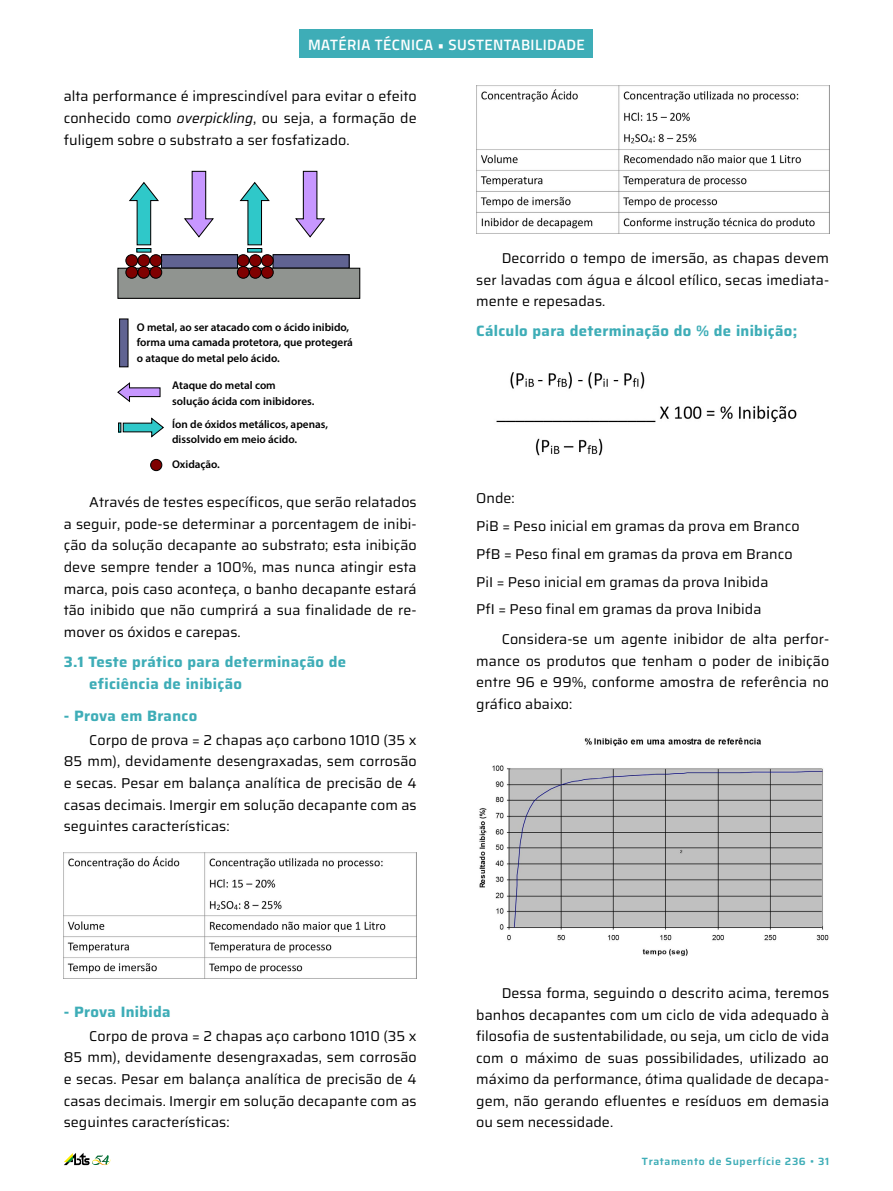
<style>
.page{position:relative;width:893px;height:1191px;background:#fff}
.page>*{position:absolute;margin:0;border:0;box-sizing:border-box;transform-origin:0 0}
.t1{font:700 15px/21.6px "Saira";letter-spacing:.02em;color:#3eadb7}
.t2{font:600 15px "Titillium";letter-spacing:.03em;color:#fff}
.t3{font:14.25px/21.6px "Saira";letter-spacing:.005em;color:#000;text-align:justify}
.t4{font:600 11.25px/15.3px "Myriad Pro";color:#000}
.t5{font:600 10.5px "Saira";letter-spacing:.06em;color:#3eadb7}
.s1{font-style:italic}
</style>
<div class="page">
<div style="left:299px;top:30px;width:294px;height:28px;background:#3eadb7"></div>
<svg style="left:118px;top:417px;width:46px;height:21px"></svg>
<svg style="left:117px;top:382px;width:44px;height:21px"></svg>
<svg style="left:295px;top:170px;width:30px;height:68px"></svg>
<svg style="left:239px;top:182px;width:31px;height:64px"></svg>
<hr style="left:248px;top:248px;width:14px;height:4px;background:#2fc8c9">
<div style="left:247px;top:248px;width:15px;height:5px;border:1px solid #000"></div>
<svg style="left:129px;top:182px;width:30px;height:64px"></svg>
<hr style="left:137px;top:248px;width:14px;height:4px;background:#2fc8c9">
<div style="left:136px;top:248px;width:15px;height:5px;border:1px solid #000"></div>
<svg style="left:184px;top:170px;width:30px;height:68px"></svg>
<div style="left:161px;top:255px;width:77px;height:13px;background:#606392"></div>
<div style="left:161px;top:254px;width:77px;height:15px;border:1px solid #000"></div>
<div style="left:273px;top:255px;width:76px;height:13px;background:#606392"></div>
<div style="left:272px;top:254px;width:78px;height:15px;border:1px solid #000"></div>
<div style="left:118px;top:268px;width:242px;height:30px;background:#909490"></div>
<div style="left:117px;top:268px;width:243px;height:31px;border:1px solid #000"></div>
<div style="left:126px;top:255px;width:12px;height:11px;background:#7f0000;border-radius:50%"></div>
<div style="left:125px;top:254px;width:13px;height:13px;border:1px solid #000;border-radius:50%"></div>
<div style="left:138px;top:255px;width:12px;height:11px;background:#7f0000;border-radius:50%"></div>
<div style="left:137px;top:254px;width:13px;height:13px;border:1px solid #000;border-radius:50%"></div>
<div style="left:150px;top:255px;width:12px;height:11px;background:#7f0000;border-radius:50%"></div>
<div style="left:149px;top:254px;width:13px;height:13px;border:1px solid #000;border-radius:50%"></div>
<div style="left:126px;top:266px;width:12px;height:12px;background:#7f0000;border-radius:50%"></div>
<div style="left:125px;top:266px;width:13px;height:13px;border:1px solid #000;border-radius:50%"></div>
<div style="left:138px;top:266px;width:12px;height:12px;background:#7f0000;border-radius:50%"></div>
<div style="left:137px;top:266px;width:13px;height:13px;border:1px solid #000;border-radius:50%"></div>
<div style="left:150px;top:266px;width:12px;height:12px;background:#7f0000;border-radius:50%"></div>
<div style="left:149px;top:266px;width:13px;height:13px;border:1px solid #000;border-radius:50%"></div>
<div style="left:237px;top:255px;width:12px;height:11px;background:#7f0000;border-radius:50%"></div>
<div style="left:237px;top:254px;width:13px;height:13px;border:1px solid #000;border-radius:50%"></div>
<div style="left:249px;top:255px;width:12px;height:11px;background:#7f0000;border-radius:50%"></div>
<div style="left:249px;top:254px;width:13px;height:13px;border:1px solid #000;border-radius:50%"></div>
<div style="left:261px;top:255px;width:12px;height:11px;background:#7f0000;border-radius:50%"></div>
<div style="left:261px;top:254px;width:13px;height:13px;border:1px solid #000;border-radius:50%"></div>
<div style="left:237px;top:266px;width:12px;height:12px;background:#7f0000;border-radius:50%"></div>
<div style="left:237px;top:266px;width:13px;height:13px;border:1px solid #000;border-radius:50%"></div>
<div style="left:249px;top:266px;width:12px;height:12px;background:#7f0000;border-radius:50%"></div>
<div style="left:249px;top:266px;width:13px;height:13px;border:1px solid #000;border-radius:50%"></div>
<div style="left:261px;top:266px;width:12px;height:12px;background:#7f0000;border-radius:50%"></div>
<div style="left:261px;top:266px;width:13px;height:13px;border:1px solid #000;border-radius:50%"></div>
<div style="left:120px;top:319px;width:8px;height:48px;background:#606392"></div>
<div style="left:119px;top:318px;width:10px;height:49px;border:1px solid #000"></div>
<div style="left:151px;top:459px;width:11px;height:11px;background:#7f0000;border-radius:50%"></div>
<div style="left:150px;top:459px;width:12px;height:12px;border:1px solid #000;border-radius:50%"></div>
<img style="left:64px;top:852px;width:353px;height:126px">
<img style="left:476px;top:85px;width:353px;height:148px">
<img style="left:496px;top:372px;width:301px;height:84px">
<img style="left:479px;top:737px;width:350px;height:219px">
<svg style="left:64px;top:1152px;width:46px;height:13px"></svg>
<p class="t2" style="left:308px;top:33px;width:278px">MATÉRIA TÉCNICA • SUSTENTABILIDADE</p>
<p class="t3" style="left:64px;top:85px;width:354px">alta performance é imprescindível para evitar o efeito conhecido como <span class="s1">overpickling</span>, ou seja, a formação de fuligem sobre o substrato a ser fosfatizado.</p>
<p class="t4" style="left:137px;top:319px;width:218px">O metal, ao ser atacado com o ácido inibido, forma uma camada protetora, que protegerá o ataque do metal pelo ácido.</p>
<p class="t4" style="left:172px;top:377px;width:144px">Ataque do metal com solução ácida com inibidores.</p>
<p class="t4" style="left:172px;top:416px;width:157px">Íon de óxidos metálicos, apenas, dissolvido em meio ácido.</p>
<p class="t4" style="left:172px;top:456px;width:49px">Oxidação.</p>
<p class="t3" style="left:64px;top:490px;width:354px;text-indent:26px">Através de testes específicos, que serão relatados a seguir, pode-se determinar a porcentagem de inibi&shy;ção da solução decapante ao substrato; esta inibição deve sempre tender a 100%, mas nunca atingir esta marca, pois caso aconteça, o banho decapante estará tão inibido que não cumprirá a sua finalidade de re&shy;mover os óxidos e carepas.</p>
<p class="t1" style="left:89px;top:650px;width:258px;text-indent:-26px">3.1 Teste prático para determinação de eficiência de inibição</p>
<p class="t1" style="left:64px;top:704px;width:135px">- Prova em Branco</p>
<p class="t3" style="left:64px;top:728px;width:354px;text-indent:26px">Corpo de prova = 2 chapas aço carbono 1010 (35 x 85 mm), devidamente desengraxadas, sem corrosão e secas. Pesar em balança analítica de precisão de 4 casas decimais. Imergir em solução decapante com as seguintes características:</p>
<p class="t3" style="left:476px;top:247px;width:354px;text-indent:26px">Decorrido o tempo de imersão, as chapas devem ser lavadas com água e álcool etílico, secas imediata&shy;mente e repesadas.</p>
<p class="t1" style="left:476px;top:320px;width:322px">Cálculo para determinação do % de inibição;</p>
<p class="t3" style="left:476px;top:483px;width:325px;line-height:27.9px;text-align:left">Onde:<br>PiB = Peso inicial em gramas da prova em Branco PfB = Peso final em gramas da prova em Branco PiI = Peso inicial em gramas da prova Inibida<br>PfI = Peso final em gramas da prova Inibida</p>
<p class="t3" style="left:476px;top:628px;width:354px;text-indent:26px">Considera-se um agente inibidor de alta perfor&shy;mance os produtos que tenham o poder de inibição entre 96 e 99%, conforme amostra de referência no gráfico abaixo:</p>
<p class="t1" style="left:64px;top:1000px;width:108px">- Prova Inibida</p>
<p class="t3" style="left:64px;top:1024px;width:354px;text-indent:26px">Corpo de prova = 2 chapas aço carbono 1010 (35 x 85 mm), devidamente desengraxadas, sem corrosão e secas. Pesar em balança analítica de precisão de 4 casas decimais. Imergir em solução decapante com as seguintes características:</p>
<p class="t3" style="left:476px;top:982px;width:354px;text-indent:26px">Dessa forma, seguindo o descrito acima, teremos banhos decapantes com um ciclo de vida adequado à filosofia de sustentabilidade, ou seja, um ciclo de vida com o máximo de suas possibilidades, utilizado ao máximo da performance, ótima qualidade de decapa&shy;gem, não gerando efluentes e resíduos em demasia ou sem necessidade.</p>
<p class="t5" style="left:642px;top:1152px;width:189px">Tratamento de Superfície 236 • 31</p>
</div>
